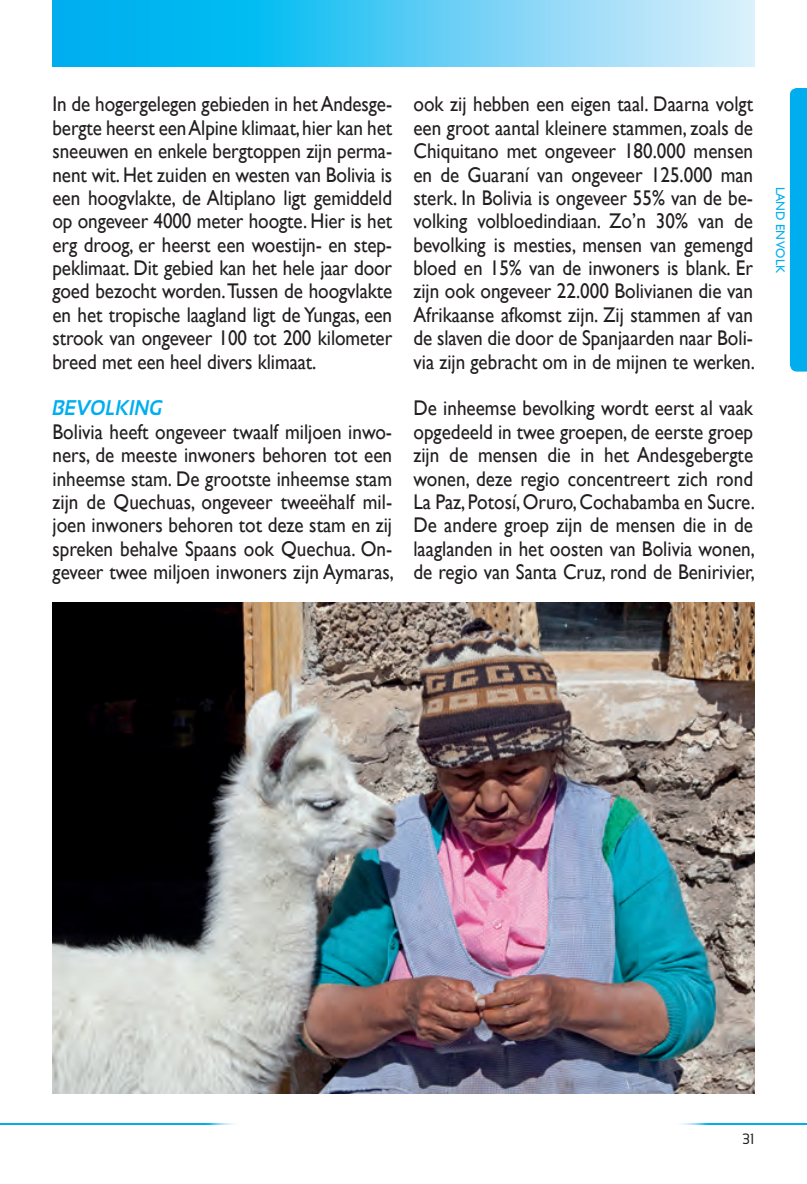
<style>
.page{position:relative;width:807px;height:1184px;background:#fff}
.page>*{position:absolute;margin:0;border:0;box-sizing:border-box;transform-origin:0 0}
.t1{font:21.25px/23.5px "Gill Sans";color:#231f20;text-align:justify;scale:.9 1}
.t2{font:italic 700 21.25px "Sansation";color:#00aeef;scale:.9 1}
.t3{font:15px "Sansation";color:#231f20;scale:.9 1}
.t4{font:12.5px "Gill Sans";color:#00aeef}
</style>
<div class="page">
<div style="left:790px;top:88px;width:17px;height:283px;background:#00aeef"></div>
<svg style="left:52px;top:0;width:702px;height:67px;background:#56cbf4"></svg>
<img style="left:53px;top:602px;width:701px;height:491px">
<img style="left:0;top:1123px;width:234px;height:1px">
<img style="left:681px;top:1123px;width:126px;height:1px">
<p class="t1" style="left:52px;top:93px;width:379px">In de hogergelegen gebieden in het Andesge&shy;bergte heerst een Alpine klimaat, hier kan het sneeuwen en enkele bergtoppen zijn perma&shy;nent wit. Het zuiden en westen van Bolivia is een hoogvlakte, de Altiplano ligt gemiddeld op ongeveer 4000 meter hoogte. Hier is het erg droog, er heerst een woestijn- en step&shy;peklimaat. Dit gebied kan het hele jaar door goed bezocht worden. Tussen de hoogvlakte en het tropische laagland ligt de Yungas, een strook van ongeveer 100 tot 200 kilometer breed met een heel divers klimaat.</p>
<p class="t2" style="left:52px;top:396px;width:123px">BEVOLKING</p>
<p class="t1" style="left:52px;top:420px;width:381px">Bolivia heeft ongeveer twaalf miljoen inwo&shy;ners, de meeste inwoners behoren tot een inheemse stam. De grootste inheemse stam zijn de Quechuas, ongeveer tweeëhalf mil&shy;joen inwoners behoren tot deze stam en zij spreken behalve Spaans ook Quechua. On&shy;geveer twee miljoen inwoners zijn Aymaras,</p>
<p class="t1" style="left:413px;top:93px;width:381px">ook zij hebben een eigen taal. Daarna volgt een groot aantal kleinere stammen, zoals de Chiquitano met ongeveer 180.000 mensen en de Guaraní van ongeveer 125.000 man sterk. In Bolivia is ongeveer 55% van de be&shy;volking volbloedindiaan. Zo’n 30% van de bevolking is mesties, mensen van gemengd bloed en 15% van de inwoners is blank. Er zijn ook ongeveer 22.000 Bolivianen die van Afrikaanse afkomst zijn. Zij stammen af van de slaven die door de Spanjaarden naar Boli&shy;via zijn gebracht om in de mijnen te werken.</p>
<p class="t1" style="left:413px;top:397px;width:381px">De inheemse bevolking wordt eerst al vaak opgedeeld in twee groepen, de eerste groep zijn de mensen die in het Andesgebergte wonen, deze regio concentreert zich rond La Paz, Potosí, Oruro, Cochabamba en Sucre.<br>De andere groep zijn de mensen die in de laaglanden in het oosten van Bolivia wonen, de regio van Santa Cruz, rond de Benirivier,</p>
<p class="t4" style="left:787px;top:186px;width:88px;rotate:90deg">LAND EN VOLK</p>
<p class="t3" style="left:742px;top:1130px;width:15px">31</p>
</div>
